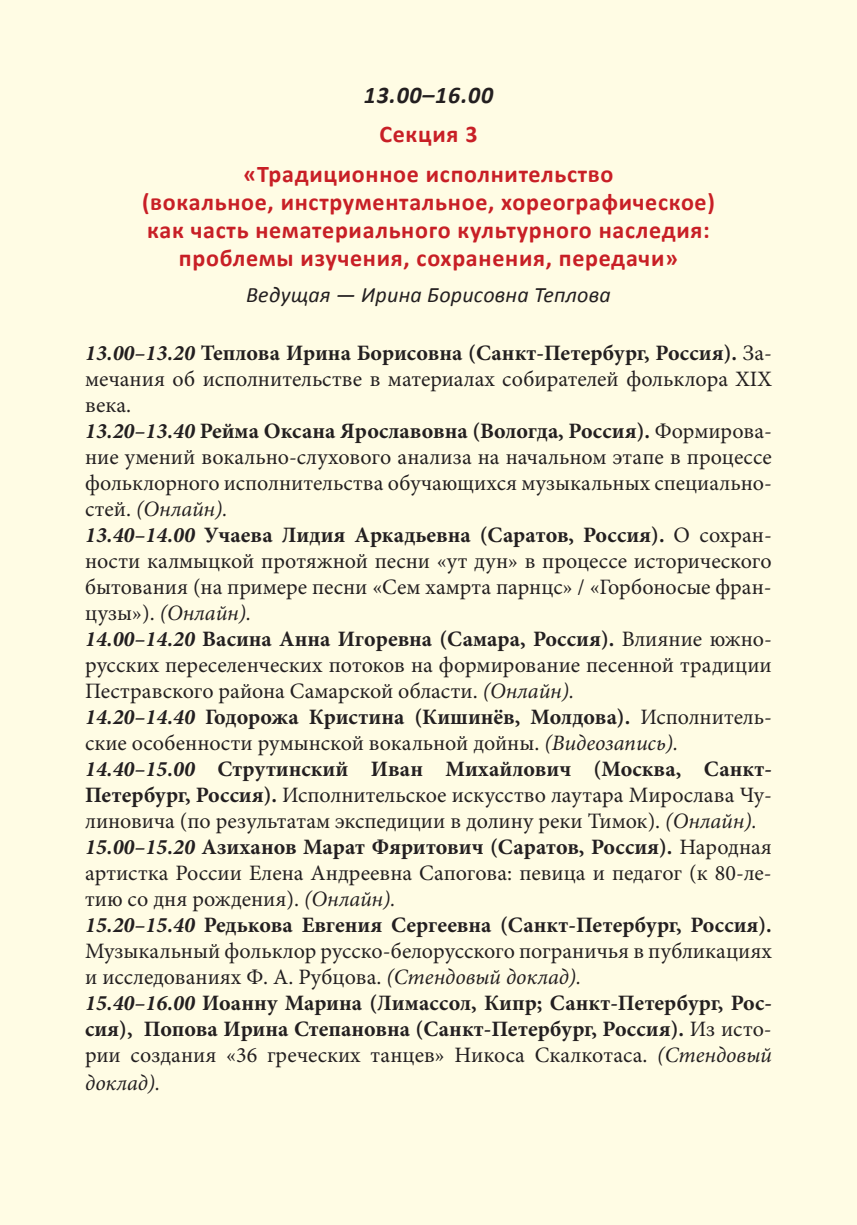
<style>
.page{position:relative;width:857px;height:1225px;background:#fff}
.page>*{position:absolute;margin:0;border:0;box-sizing:border-box;transform-origin:0 0}
.t1{font:700 24px/28px "Calibri";letter-spacing:.03em;color:#c81f26;text-align:center}
.t2{font:italic 700 24px "Calibri";letter-spacing:.03em;color:#231f20}
.t3{font:22px/26px "Minion Pro";color:#231f20}
.t4{font:italic 22px "Calibri";letter-spacing:.01em;color:#231f20}
.t5{font:italic 22px "Minion Pro";color:#231f20}
.s1{font-weight:700;font-style:italic}
.s2{font-weight:700}
.s3{font-style:italic}
</style>
<div class="page">
<div style="left:0;top:0;width:856px;height:1225px;background:#fffce4"></div>
<p class="t2" style="left:363px;top:80px;width:131px">13.00–16.00</p>
<p class="t1" style="left:243px;top:115px;width:371px;line-height:39.4px">Секция 3<br>«Традиционное исполнительство</p>
<p class="t1" style="left:142px;top:188px;width:574px">(вокальное, инструментальное, хореографическое) как часть нематериального культурного наследия: проблемы изучения, сохранения, передачи»</p>
<p class="t4" style="left:246px;top:280px;width:366px">Ведущая — Ирина Борисовна Теплова</p>
<p class="t3" style="left:85px;top:340px;width:688px"><span class="s1">13.00–13.20</span> <span class="s2">Теплова Ирина Борисовна (Санкт-Петербург, Россия).</span> За&shy;мечания об исполнительстве в материалах собирателей фольклора ХIХ века.<br><span class="s1">13.20–13.40</span> <span class="s2">Рейма Оксана Ярославовна (Вологда, Россия).</span> Формирова&shy;ние умений вокально-слухового анализа на начальном этапе в процессе фольклорного исполнительства обучающихся музыкальных специально&shy;стей. <span class="s3">(Онлайн).<br></span><span class="s1">13.40–14.00</span> <span class="s2">Учаева Лидия Аркадьевна (Саратов, Россия).</span> О сохран&shy;ности калмыцкой протяжной песни «ут дун» в процессе исторического бытования (на примере песни «Сем хамрта парнцс» / «Горбоносые фран&shy;цузы»). <span class="s3">(Онлайн).<br></span><span class="s1">14.00–14.20</span> <span class="s2">Васина Анна Игоревна (Самара, Россия).</span> Влияние южно&shy;русских переселенческих потоков на формирование песенной традиции Пестравского района Самарской области. <span class="s3">(Онлайн).<br></span><span class="s1">14.20–14.40</span> <span class="s2">Годорожа Кристина (Кишинёв, Молдова).</span> Исполнитель&shy;ские особенности румынской вокальной дойны. <span class="s3">(Видеозапись).<br></span><span class="s1">14.40–15.00</span> <span class="s2">Струтинский Иван Михайлович (Москва, Санкт-Петербург, Россия).</span> Исполнительское искусство лаутара Мирослава Чу&shy;линовича (по результатам экспедиции в долину реки Тимок). <span class="s3">(Онлайн).<br></span><span class="s1">15.00–15.20</span> <span class="s2">Азиханов Марат Фяритович (Саратов, Россия).</span> Народная артистка России Елена Андреевна Сапогова: певица и педагог (к 80-ле&shy;тию со дня рождения). <span class="s3">(Онлайн).<br></span><span class="s1">15.20–15.40</span> <span class="s2">Редькова Евгения Сергеевна (Санкт-Петербург, Россия).<br></span>Музыкальный фольклор русско-белорусского пограничья в публикациях и исследованиях Ф. А. Рубцова. <span class="s3">(Стендовый доклад).<br></span><span class="s1">15.40–16.00</span> <span class="s2">Иоанну Марина (Лимассол, Кипр; Санкт-Петербург, Рос&shy;сия), Попова Ирина Степановна (Санкт-Петербург, Россия).</span> Из исто&shy;рии создания «36 греческих танцев» Никоса Скалкотаса. <span class="s3">(Стендовый</span></p>
<p class="t5" style="left:85px;top:1068px;width:77px">доклад).</p>
</div>
